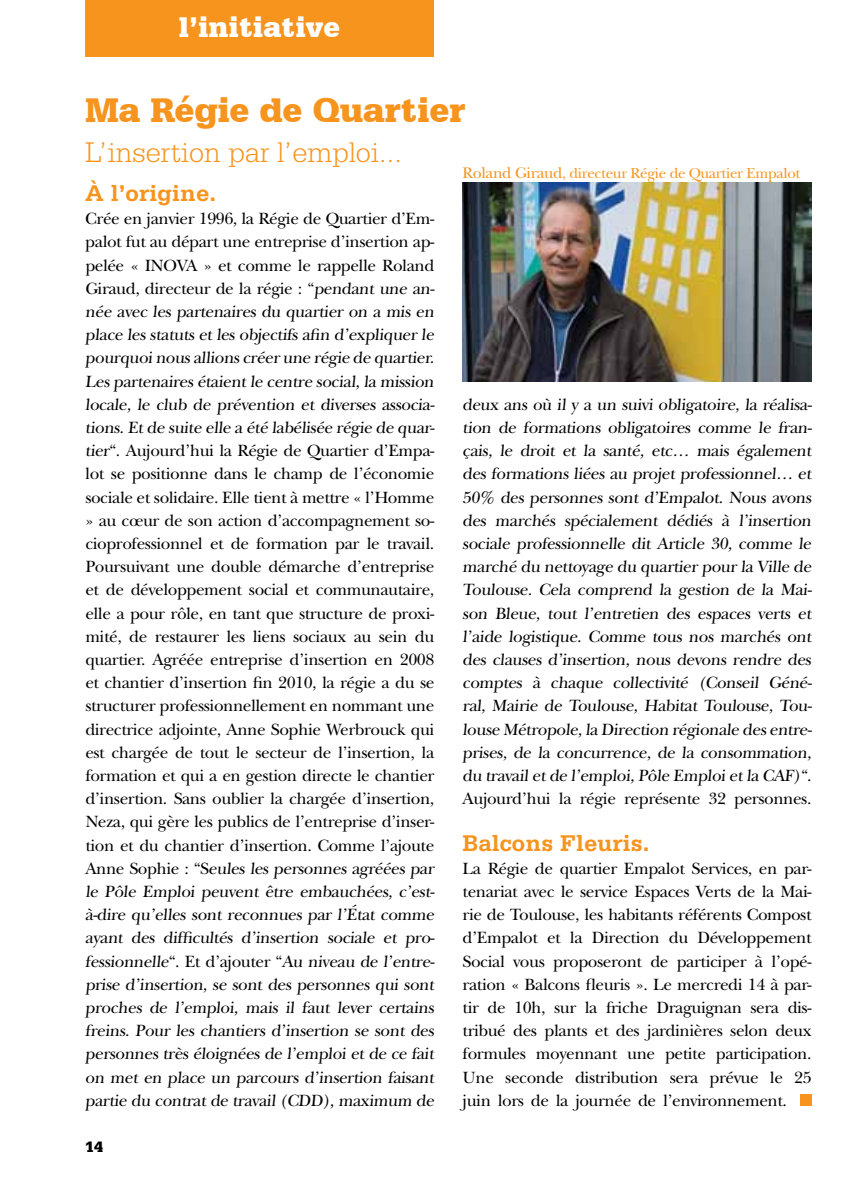
<style>
.page{position:relative;width:851px;height:1191px;background:#fff}
.page>*{position:absolute;margin:0;border:0;box-sizing:border-box;transform-origin:0 0}
.t1{font:900 36px "Serifa BT";letter-spacing:-.01em;color:#f7941e}
.t2{font:300 30px "Serifa LT";color:#f7941e}
.t3{font:900 30px "Serifa BT";color:#fff}
.t4{font:700 24px "Serifa LT";color:#f7941e}
.t5{font:17px/23.2px "New Baskerville LT";letter-spacing:-.02em;color:#000;text-align:justify}
.t6{font:900 16px "Serifa LT";color:#000}
.t7{font:15px "New Baskerville LT";letter-spacing:-.02em;color:#f7941e}
.s1{font-size:16px}
</style>
<div class="page">
<div style="left:800px;top:1094px;width:11px;height:11px;background:#f7941e"></div>
<img style="left:462px;top:183px;width:349px;height:199px">
<div style="left:85px;top:0;width:349px;height:57px;background:#f7941e"></div>
<h2 class="t3" style="left:179px;top:8px;width:163px">l’initiative</h2>
<h1 class="t1" style="left:85px;top:88px;width:382px">Ma Régie de Quartier</h1>
<h2 class="t2" style="left:85px;top:136px;width:318px">L’insertion par l’emploi...</h2>
<p class="t7" style="left:462px;top:164px;width:339px"><span class="s1">Roland Giraud</span>, directeur Régie de Quartier Empalot</p>
<h3 class="t4" style="left:85px;top:179px;width:132px">À l’origine.</h3>
<p class="t5" style="left:85px;top:207px;width:352px;text-align:left">Crée en janvier 1996, la Régie de Quartier d’Em&shy;palot fut au départ une entreprise d’insertion ap&shy;pelée « INOVA » et comme le rappelle Roland Giraud, directeur de la régie : “pendant une an&shy;née avec les partenaires du quartier on a mis en place les statuts et les objectifs afin d’expliquer le pourquoinous allions créer une régie de quartier.<br>Les partenaires étaient le centre social, la mission locale, le club de prévention et diverses associa&shy;tions. Et de suite elle a été labélisée régie de quar&shy;tier“. Aujourd’hui la Régie de Quartier d’Empa&shy;lot se positionne dans le champ de l’économie sociale et solidaire. Elle tient à mettre « l’Homme » au cœur de son action d’accompagnement so&shy;cioprofessionnel et de formation par le travail.<br>Poursuivant une double démarche d’entreprise et de développement social et communautaire, elle a pour rôle, en tant que structure de proxi&shy;mité, de restaurer les liens sociaux au sein du quartier. Agréée entreprise d’insertion en 2008 et chantier d’insertion fin 2010, la régie a du se structurer professionnellement en nommant une directrice adjointe, Anne Sophie Werbrouck qui est chargée de tout le secteur de l’insertion, la formation et qui a en gestion directe le chantier d’insertion. Sans oublier la chargée d’insertion, Neza, qui gère les publics de l’entreprise d’inser&shy;tion et du chantier d’insertion. Comme l’ajoute Anne Sophie : “Seules les personnes agréées par le Pôle Emploi peuvent être embauchées, c’est&shy;à-dire qu’elles sont reconnues par l’État comme ayant des difficultés d’insertion sociale et pro&shy;fessionnelle“. Et d’ajouter “Au niveau de l’entre&shy;prise d’insertion, se sont des personnes qui sont proches de l’emploi, mais il faut lever certains freins. Pour les chantiers d’insertion se sont des personnes très éloignées de l’emploi et de ce fait on met en place un parcours d’insertion faisant partie du contrat de travail (CDD), maximum de</p>
<p class="t5" style="left:462px;top:393px;width:352px">deux ans où il y a un suivi obligatoire, la réalisa&shy;tion de formations obligatoires comme le fran&shy;çais, le droit et la santé, etc… mais également des formations liées au projet professionnel… et 50% des personnes sont d’Empalot. Nous avons des marchés spécialement dédiés à l’insertion sociale professionnelle dit Article 30, comme le marché du nettoyage du quartier pour la Ville de Toulouse. Cela comprend la gestion de la Mai&shy;son Bleue, tout l’entretien des espaces verts et l’aide logistique. Comme tous nos marchés ont des clauses d’insertion, nous devons rendre des comptes à chaque collectivité (Conseil Géné&shy;ral, Mairie de Toulouse, Habitat Toulouse, Tou&shy;louse Métropole, la Direction régionale des entre&shy;prises, de la concurrence, de la consommation, du travail et de l’emploi, Pôle Emploi et la CAF)“.<br>Aujourd’hui la régie représente 32 personnes.</p>
<h3 class="t4" style="left:462px;top:828px;width:188px">Balcons Fleuris.</h3>
<p class="t5" style="left:462px;top:856px;width:351px">La Régie de quartier Empalot Services, en par&shy;tenariat avec le service Espaces Verts de la Mai&shy;rie de Toulouse, les habitants référents Compost d’Empalot et la Direction du Développement Social vous proposeront de participer à l’opé&shy;ration « Balcons fleuris ». Le mercredi 14 à par&shy;tir de 10h, sur la friche Draguignan sera dis&shy;tribué des plants et des jardinières selon deux formules moyennant une petite participation.<br>Une seconde distribution sera prévue le 25 juin lors de la journée de l’environnement.</p>
<p class="t6" style="left:85px;top:1137px;width:19px">14</p>
</div>
